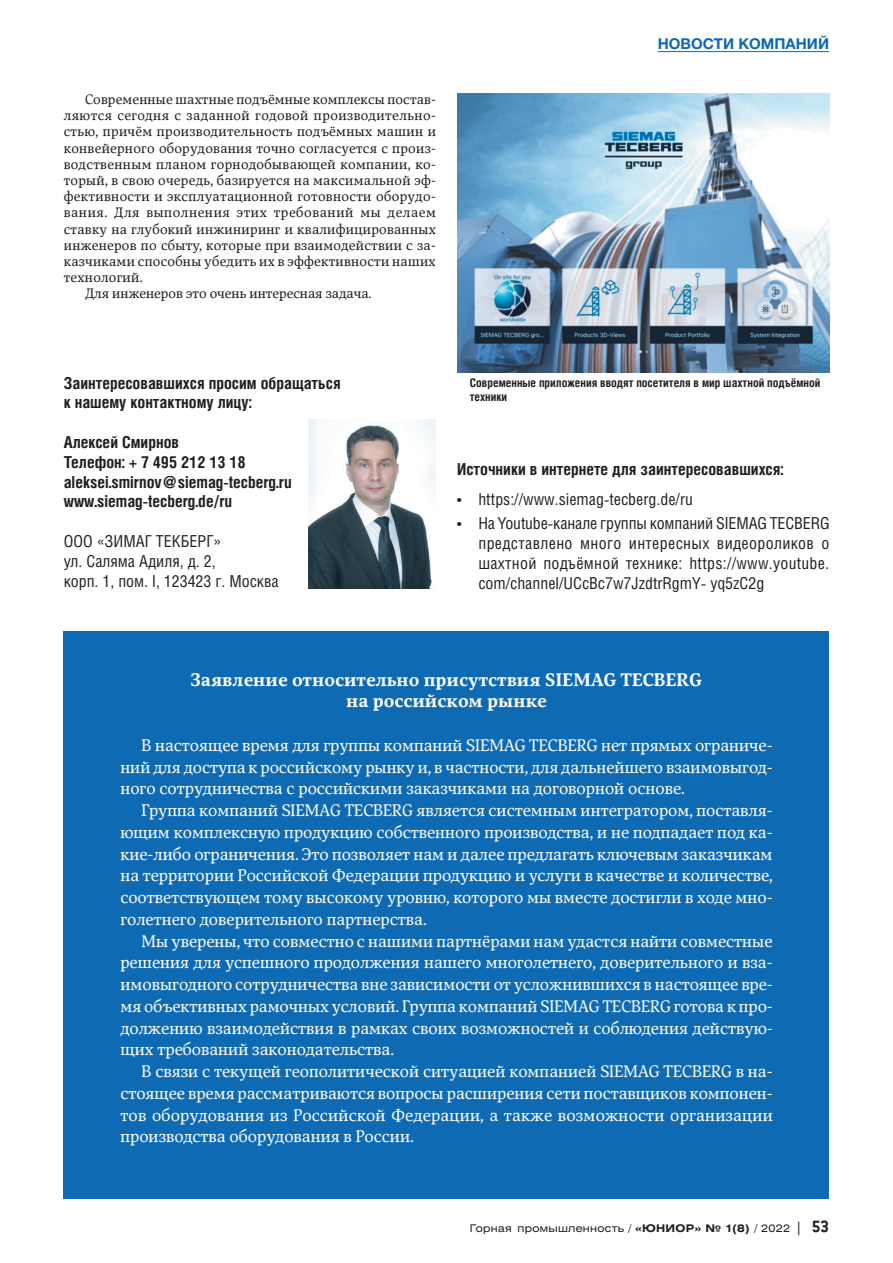
<style>
.page{position:relative;width:893px;height:1263px;background:#fff}
.page>*{position:absolute;margin:0;border:0;box-sizing:border-box;transform-origin:0 0}
.t1{font:700 18px/21.6px "Mirandolina";color:#fff;text-align:center}
.t2{font:16.5px/21.8px "Mirandolina";color:#fff;text-align:justify}
.Authors{font:16.5px/19.8px "Helios Cond";color:#231f20;text-align:justify}
.Authors-2{font:700 16.5px/19.8px "Helios Cond";color:#231f20}
.t3{font:700 15px "Helvetica Neue Cyr";color:#0d69b5}
.t4{font:13.5px/16.2px "Mirandolina";letter-spacing:.02em;color:#231f20;text-align:justify}
.t5{font:13.5px "Mirandolina";color:#231f20}
.Рисунок{font:700 12px/14.4px "Helios Cond";color:#231f20}
.t6{font:10.5px "Helios Ext";letter-spacing:.025em;color:#231f20}
.s1{font-weight:700}
.s2{font-size:13.5px}
.s3{font-family:"Conduit ITC";font-weight:700;font-size:18px}
</style>
<div class="page">
<hr style="left:658px;top:51px;width:171px;height:1px;background:#0d69b5">
<img style="left:457px;top:94px;width:372px;height:279px">
<div style="left:64px;top:631px;width:765px;height:568px;background:#0f6ab4"></div>
<img style="left:308px;top:419px;width:128px;height:170px">
<p class="t4" style="left:64px;top:92px;width:374px;text-indent:21px">Современные шахтные подъёмные комплексы постав&shy;ляются сегодня с заданной годовой производительно&shy;стью, причём производительность подъёмных машин и конвейерного оборудования точно согласуется с произ&shy;водственным планом горнодобывающей компании, ко&shy;торый, в свою очередь, базируется на максимальной эф&shy;фективности и эксплуатационной готовности оборудо&shy;вания. Для выполнения этих требований мы делаем ставку на глубокий инжиниринг и квалифицированных инженеров по сбыту, которые при взаимодействии с за&shy;казчиками способны убедить их в эффективности наших технологий.</p>
<p class="t5" style="left:85px;top:285px;width:288px">Для инженеров это очень интересная задача.</p>
<p class="t3" style="left:658px;top:35px;width:173px">НОВОСТИ КОМПАНИЙ</p>
<p class="Authors-2" style="left:64px;top:372px;width:278px">Заинтересовавшихся просим обращаться к нашему контактному лицу:</p>
<p class="Authors-2" style="left:64px;top:432px;width:117px">Алексей Смирнов</p>
<p class="Authors-2" style="left:64px;top:452px;width:184px">Телефон: + 7 495 212 13 18</p>
<p class="Authors-2" style="left:64px;top:471px;width:229px">aleksei.smirnov@siemag-tecberg.ru</p>
<p class="Authors-2" style="left:64px;top:491px;width:170px">www.siemag-tecberg.de/ru</p>
<p class="Authors" style="left:64px;top:531px;width:159px">ООО «ЗИМАГ ТЕКБЕРГ»</p>
<p class="Authors" style="left:64px;top:551px;width:153px">ул. Саляма Адиля, д. 2,</p>
<p class="Authors" style="left:64px;top:571px;width:216px">корп. 1, пом. I, 123423 г. Москва</p>
<p class="Рисунок" style="left:470px;top:375px;width:352px">Современные приложения вводят посетителя в мир шахтной подъёмной техники</p>
<p class="Authors-2" style="left:457px;top:459px;width:328px">Источники в интернете для заинтересовавшихся:</p>
<p class="Authors" style="left:457px;top:489px;width:237px">• https://www.siemag-tecberg.de/ru</p>
<p class="Authors" style="left:478px;top:513px;width:353px;text-indent:-21px">• На Youtube-канале группы компаний SIEMAG TECBERG представлено много интересных видеороликов о шахтной подъёмной технике: https://www.youtube. com/channel/UCcBc7w7JzdtrRgmY- yq5zC2g</p>
<p class="t1" style="left:191px;top:669px;width:513px">Заявление относительно присутствия SIEMAG TECBERG на российском рынке</p>
<p class="t2" style="left:120px;top:735px;width:654px;text-indent:21px">В настоящее время для группы компаний SIEMAG TECBERG нет прямых ограниче&shy;ний для доступа к российскому рынку и, в частности, для дальнейшего взаимовыгод&shy;ного сотрудничества с российскими заказчиками на договорной основе.</p>
<p class="t2" style="left:120px;top:800px;width:654px;text-indent:21px">Группа компаний SIEMAG TECBERG является системным интегратором, поставля&shy;ющим комплексную продукцию собственного производства, и не подпадает под ка&shy;кие-либо ограничения. Это позволяет нам и далее предлагать ключевым заказчикам на территории Российской Федерации продукцию и услуги в качестве и количестве, соответствующем тому высокому уровню, которого мы вместе достигли в ходе мно&shy;голетнего доверительного партнерства.</p>
<p class="t2" style="left:120px;top:930px;width:654px;text-indent:21px">Мы уверены, что совместно с нашими партнёрами нам удастся найти совместные решения для успешного продолжения нашего многолетнего, доверительного и вза&shy;имовыгодного сотрудничества вне зависимости от усложнившихся в настоящее вре&shy;мя объективных рамочных условий. Группа компаний SIEMAG TECBERG готова к про&shy;должению взаимодействия в рамках своих возможностей и соблюдения действую&shy;щих требований законодательства.</p>
<p class="t2" style="left:120px;top:1061px;width:654px;text-indent:21px">В связи с текущей геополитической ситуацией компанией SIEMAG TECBERG в на&shy;стоящее время рассматриваются вопросы расширения сети поставщиков компонен&shy;тов оборудования из Российской Федерации, а также возможности организации производства оборудования в России.</p>
<p class="t6" style="left:470px;top:1221px;width:361px">Горная промышленность / <span class="s1">«ЮНИОР» № 1(8)</span> / 2022 <span class="s2">|</span> <span class="s3">53</span></p>
</div>
